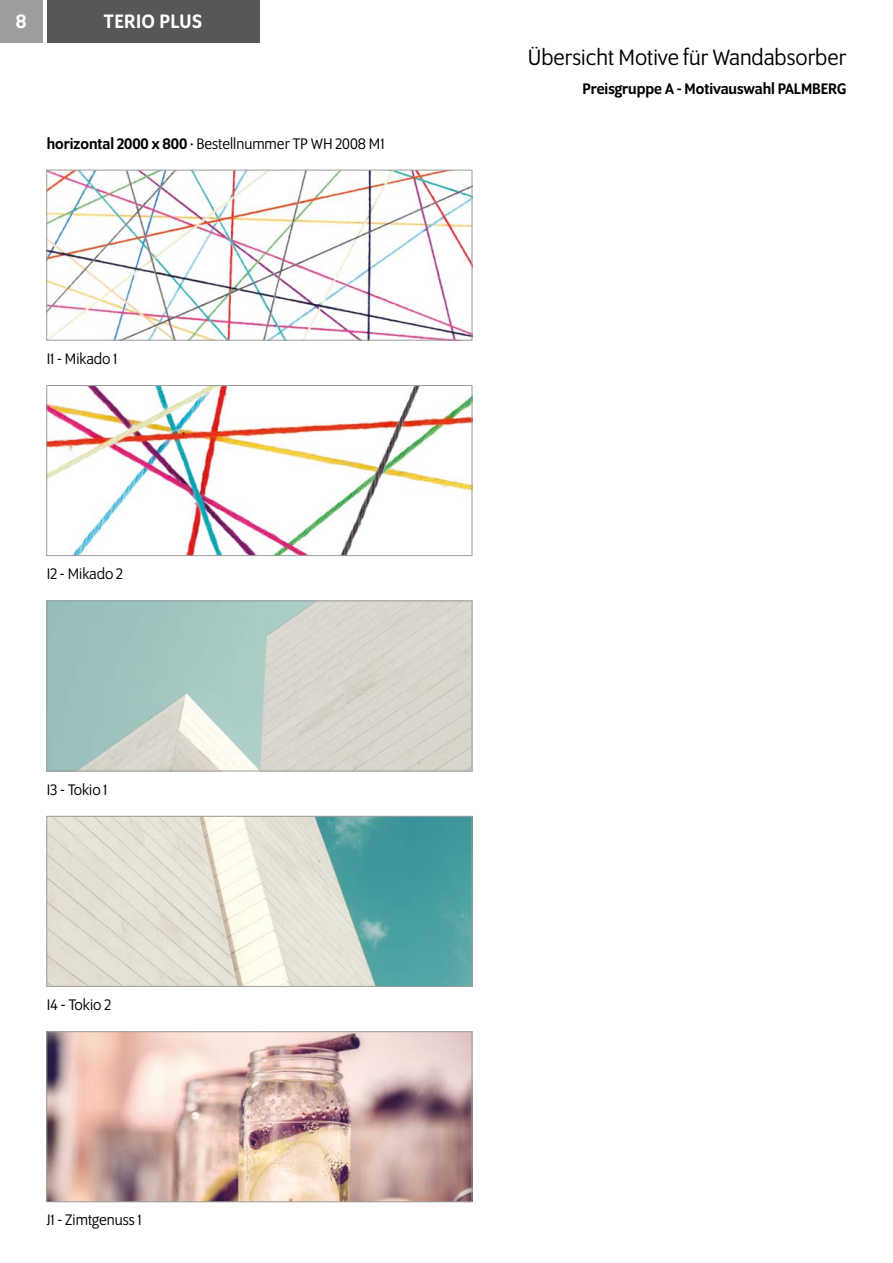
<style>
.page{position:relative;width:893px;height:1263px;background:#fff}
.page>*{position:absolute;margin:0;border:0;box-sizing:border-box;transform-origin:0 0}
.t1{font:24px "Program OT";color:#000}
.t2{font:500 21px "Program OT";letter-spacing:.025em;color:#fff}
.t3{font:16.5px "Program OT";color:#000}
.t4{font:500 16.5px "Program OT";color:#000}
.s1{font-weight:500}
</style>
<div class="page">
<img style="left:49px;top:172px;width:421px;height:166px">
<div style="left:47px;top:170px;width:425px;height:170px;border:1px solid #9d9d9c"></div>
<img style="left:49px;top:603px;width:421px;height:166px">
<div style="left:47px;top:601px;width:425px;height:170px;border:1px solid #9d9d9c"></div>
<img style="left:49px;top:1033px;width:421px;height:167px">
<div style="left:47px;top:1031px;width:425px;height:171px;border:1px solid #9d9d9c"></div>
<img style="left:49px;top:387px;width:421px;height:167px">
<div style="left:47px;top:385px;width:425px;height:171px;border:1px solid #9d9d9c"></div>
<img style="left:49px;top:818px;width:421px;height:166px">
<div style="left:47px;top:816px;width:425px;height:170px;border:1px solid #9d9d9c"></div>
<div style="left:47px;top:0;width:212px;height:43px;background:#575756"></div>
<div style="left:0;top:0;width:43px;height:43px;background:#9d9d9c"></div>
<p class="t2" style="left:16px;top:14px;width:12px">8</p>
<p class="t2" style="left:104px;top:13px;width:100px">TERIO PLUS</p>
<p class="t3" style="left:47px;top:137px;width:339px"><span class="s1">horizontal 2000 x 800 ·</span> Bestellnummer TP WH 2008 M1</p>
<p class="t3" style="left:47px;top:352px;width:72px">I1 - Mikado 1</p>
<p class="t3" style="left:47px;top:567px;width:78px">I2 - Mikado 2</p>
<p class="t3" style="left:47px;top:783px;width:62px">I3 - Tokio 1</p>
<p class="t3" style="left:47px;top:998px;width:66px">I4 - Tokio 2</p>
<p class="t3" style="left:47px;top:1213px;width:96px">J1 - Zimtgenuss 1</p>
<h1 class="t1" style="left:528px;top:48px;width:320px">Übersicht Motive für Wandabsorber</h1>
<p class="t4" style="left:582px;top:82px;width:265px">Preisgruppe A - Motivauswahl PALMBERG</p>
</div>
